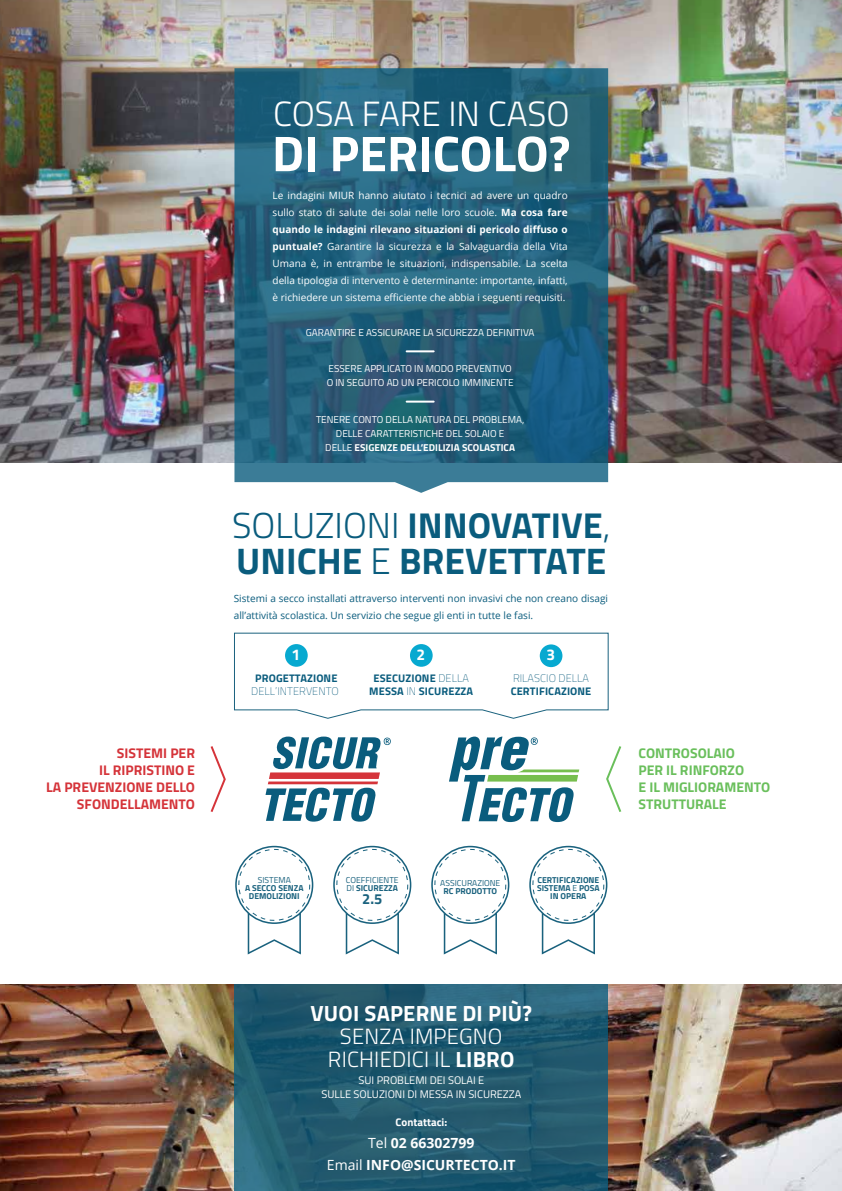
<style>
.page{position:relative;width:842px;height:1191px;background:#fff}
.page>*{position:absolute;margin:0;border:0;box-sizing:border-box;transform-origin:0 0}
.t1{font:700 50.3px "Titillium Web";color:#fff}
.t2{font:700 37px "Titillium Web";color:#0a5c7d}
.t3{font:300 36px "Titillium Web";color:#0a5c7d}
.t4{font:300 35px "Titillium Web";color:#fff}
.t5{font:300 22px/23px "Titillium Web";letter-spacing:.01em;color:#fff;text-align:center}
.t6{font:700 22px "Titillium Web";letter-spacing:.01em;color:#fff}
.t7{font:700 15.6px "Titillium Web";color:#fff}
.t8{font:700 14.6px "Titillium Web";color:#1a627e}
.t9{font:700 14px/17px "Titillium Web";color:#d5343a;text-align:right}
.t10{font:700 14px/17px "Titillium Web";color:#6abf5c}
.t11{font:700 14px/22px "Open Sans";color:#fff;text-align:center}
.t12{font:700 11px/13.2px "Titillium Web";letter-spacing:.01em;color:#0a5c7d;text-align:center}
.t13{font:11px/14px "Titillium Web";color:#fff;text-align:center}
.t14{font:100 11px "Titillium Web";letter-spacing:.005em;color:#0a5c7d}
.t15{font:700 11px "Titillium Web";color:#fff}
.t16{font:10px/17px "Open Sans";color:#fff;text-align:justify}
.t17{font:10px/14px "Titillium Web";color:#fff}
.t18{font:10px/17px "Open Sans";color:#0a5c7d}
.t19{font:700 8.6px/8px "Titillium Web";color:#1a627e;text-align:center}
.t20{font:8.6px/8px "Titillium Web";color:#1a627e}
.s1{font-weight:700}
.s2{font-weight:300}
.s3{font-weight:100}
.s4{font-weight:400}
</style>
<div class="page">
<img style="left:0;top:984px;width:842px;height:207px">
<img style="left:0;top:0;width:842px;height:463px">
<svg style="left:234px;top:68px;width:374px;height:425px;background:#2a6680"></svg>
<svg style="left:234px;top:984px;width:374px;height:207px;background:#225b70"></svg>
<hr style="left:407px;top:350px;width:27px;height:2px;background:#fff">
<hr style="left:407px;top:400px;width:27px;height:2px;background:#fff">
<svg style="left:247px;top:912px;width:55px;height:43px"></svg>
<svg style="left:236px;top:846px;width:77px;height:77px"></svg>
<div style="left:235px;top:845px;width:78px;height:79px;border:2px solid #1a627e;border-radius:50%"></div>
<div style="left:239px;top:849px;width:71px;height:71px;background:#fff;border-radius:50%"></div>
<div style="left:239px;top:849px;width:71px;height:71px;border:1px dashed #1a627e;border-radius:50%"></div>
<svg style="left:345px;top:912px;width:55px;height:43px"></svg>
<svg style="left:334px;top:846px;width:77px;height:77px"></svg>
<div style="left:333px;top:845px;width:78px;height:79px;border:2px solid #1a627e;border-radius:50%"></div>
<div style="left:337px;top:849px;width:71px;height:71px;background:#fff;border-radius:50%"></div>
<div style="left:337px;top:849px;width:71px;height:71px;border:1px dashed #1a627e;border-radius:50%"></div>
<svg style="left:443px;top:912px;width:55px;height:43px"></svg>
<svg style="left:432px;top:846px;width:77px;height:77px"></svg>
<div style="left:431px;top:845px;width:78px;height:79px;border:2px solid #1a627e;border-radius:50%"></div>
<div style="left:435px;top:849px;width:71px;height:71px;background:#fff;border-radius:50%"></div>
<div style="left:435px;top:849px;width:71px;height:71px;border:1px dashed #1a627e;border-radius:50%"></div>
<svg style="left:541px;top:912px;width:55px;height:43px"></svg>
<svg style="left:530px;top:846px;width:77px;height:77px"></svg>
<div style="left:529px;top:845px;width:78px;height:79px;border:2px solid #1a627e;border-radius:50%"></div>
<div style="left:533px;top:849px;width:71px;height:71px;background:#fff;border-radius:50%"></div>
<div style="left:533px;top:849px;width:71px;height:71px;border:1px dashed #1a627e;border-radius:50%"></div>
<svg style="left:265px;top:736px;width:126px;height:85px"></svg>
<svg style="left:210px;top:746px;width:16px;height:66px"></svg>
<svg style="left:606px;top:746px;width:16px;height:66px"></svg>
<svg style="left:234px;top:632px;width:375px;height:87px"></svg>
<svg style="left:449px;top:736px;width:130px;height:86px"></svg>
<h3 class="t4" style="left:273px;top:88px;width:298px">COSA FARE IN CASO</h3>
<h1 class="t1" style="left:272px;top:115px;width:300px">DI PERICOLO?</h1>
<p class="t16" style="left:273px;top:186px;width:297px">Le indagini MIUR hanno aiutato i tecnici ad avere un quadro sullo stato di salute dei solai nelle loro scuole. <span class="s1">Ma cosa fare quando le indagini rilevano situazioni di pericolo diffuso o puntuale?</span> Garantire la sicurezza e la Salvaguardia della Vita Umana è, in entrambe le situazioni, indispensabile. La scelta della tipologia di intervento è determinante: importante, infatti, è richiedere un sistema efficiente che abbia i seguenti requisiti.</p>
<p class="t17" style="left:306px;top:325px;width:230px">GARANTIRE E ASSICURARE LA SICUREZZA DEFINITIVA</p>
<p class="t17" style="left:327px;top:361px;width:188px">ESSERE APPLICATO IN MODO PREVENTIVO<br>O IN SEGUITO AD UN PERICOLO IMMINENTE</p>
<p class="t17" style="left:316px;top:411px;width:210px;text-align:center">TENERE CONTO DELLA NATURA DEL PROBLEMA,<br>DELLE CARATTERISTICHE DEL SOLAIO E<br>DELLE <span class="s1">ESIGENZE DELL’EDILIZIA SCOLASTICA</span></p>
<h3 class="t3" style="left:232px;top:499px;width:380px">SOLUZIONI <span class="s1">INNOVATIVE</span>,</h3>
<h2 class="t2" style="left:236px;top:532px;width:371px">UNICHE <span class="s2">E</span> BREVETTATE</h2>
<p class="t18" style="left:234px;top:589px;width:376px">Sistemi a secco installati attraverso interventi non invasivi che non creano disagi all’attività scolastica. Un servizio che segue gli enti in tutte le fasi.</p>
<h3 class="t7" style="left:292px;top:643px;width:10px">1</h3>
<p class="t12" style="left:255px;top:671px;width:84px">PROGETTAZIONE</p>
<p class="t14" style="left:251px;top:683px;width:89px">DELL’INTERVENTO</p>
<h3 class="t7" style="left:417px;top:643px;width:10px">2</h3>
<p class="t12" style="left:369px;top:671px;width:105px">ESECUZIONE <span class="s3">DELLA<br></span>MESSA <span class="s3">IN</span> SICUREZZA</p>
<h3 class="t7" style="left:546px;top:643px;width:10px">3</h3>
<p class="t14" style="left:513px;top:670px;width:78px">RILASCIO DELLA</p>
<p class="t12" style="left:511px;top:684px;width:82px">CERTIFICAZIONE</p>
<h3 class="t9" style="left:46px;top:744px;width:150px">SISTEMI PER<br>IL RIPRISTINO E<br>LA PREVENZIONE DELLO<br>SFONDELLAMENTO</h3>
<h3 class="t10" style="left:638px;top:744px;width:133px">CONTROSOLAIO<br>PER IL RINFORZO<br>E IL MIGLIORAMENTO<br>STRUTTURALE</h3>
<p class="t20" style="left:258px;top:875px;width:35px">SISTEMA</p>
<p class="t19" style="left:245px;top:883px;width:60px">A SECCO SENZA<br>DEMOLIZIONI</p>
<p class="t20" style="left:346px;top:875px;width:54px">COEFFICIENTE<br>DI <span class="s1">SICUREZZA</span></p>
<h3 class="t8" style="left:362px;top:888px;width:22px">2.5</h3>
<p class="t20" style="left:440px;top:878px;width:62px">ASSICURAZIONE</p>
<p class="t19" style="left:443px;top:886px;width:55px">RC PRODOTTO</p>
<p class="t19" style="left:537px;top:875px;width:64px">CERTIFICAZIONE<br>SISTEMA <span class="s4">E</span> POSA<br>IN OPERA</p>
<h3 class="t6" style="left:310px;top:996px;width:223px">VUOI SAPERNE DI PIÙ?</h3>
<h3 class="t5" style="left:328px;top:1023px;width:188px">SENZA IMPEGNO<br>RICHIEDICI IL <span class="s1">LIBRO</span></h3>
<p class="t13" style="left:322px;top:1072px;width:201px">SUI PROBLEMI DEI SOLAI E<br>SULLE SOLUZIONI DI MESSA IN SICUREZZA</p>
<p class="t15" style="left:396px;top:1113px;width:53px">Contattaci:</p>
<h3 class="t11" style="left:327px;top:1131px;width:190px"><span class="s4">Tel</span> 02 66302799<br><span class="s4">Email</span> INFO@SICURTECTO.IT</h3>
</div>
